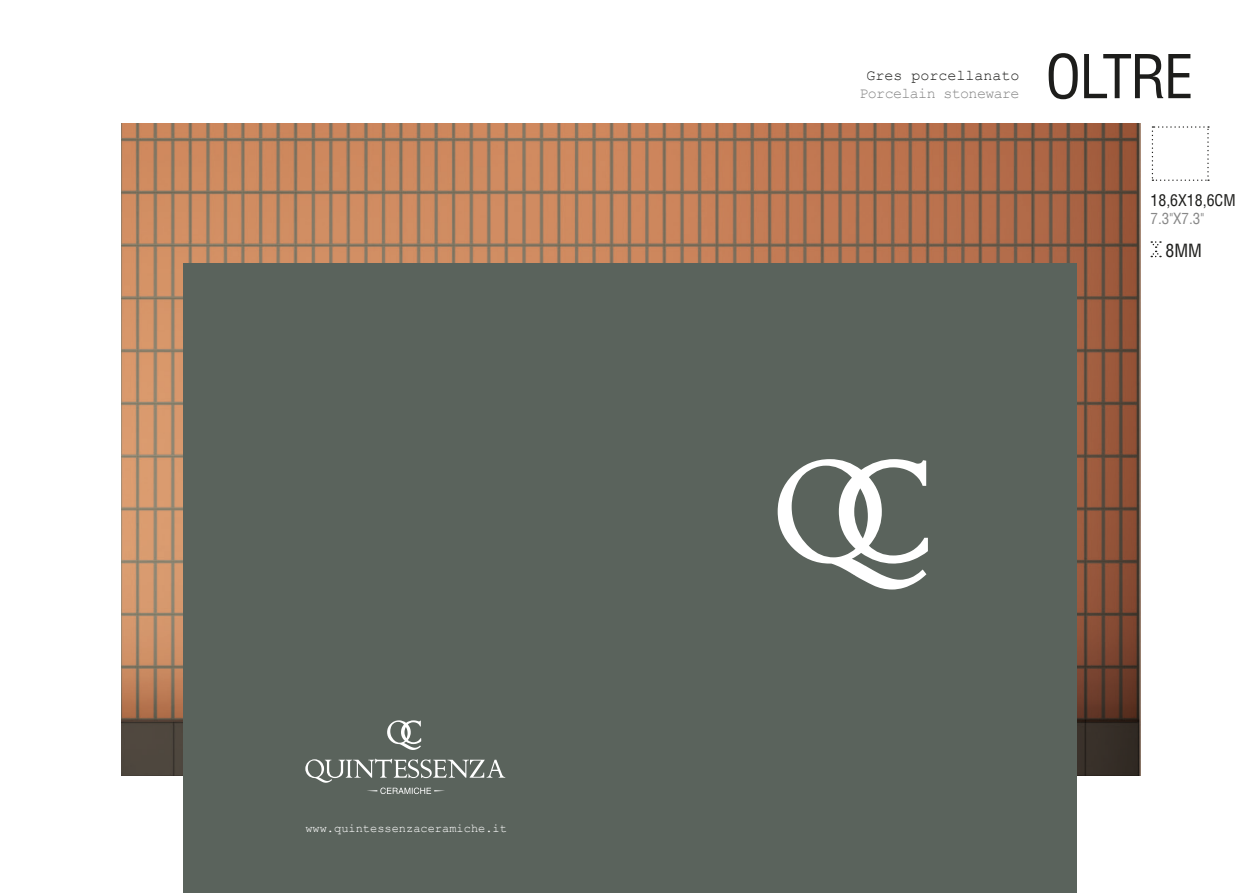
<style>
.page{position:relative;width:1259px;height:893px;background:#fff}
.page>*{position:absolute;margin:0;border:0;box-sizing:border-box;transform-origin:0 0}
.Intestazione_-_Nome_Serie{font:condensed 58.95px "Helvetica LT";letter-spacing:-.035em;color:#1d1d1b}
.Formati_cm_9{font:condensed 17.7px "Helvetica LT";color:#1d1d1b}
.Formati_cm_9-2{font:condensed 15.75px "Helvetica LT";color:#1d1d1b}
.t1{font:15px "Courier New";letter-spacing:-.04em;color:#878787}
.t2{font:15px "Courier New";color:#1d1d1b}
.Formati_cm_9-3{font:condensed 15px "Helvetica LT";color:#878787}
.t3{font:12px "Courier New";color:#fff}
</style>
<div class="page">
<img style="left:121px;top:123px;width:1019px;height:652px">
<svg style="left:1151px;top:126px;width:58px;height:55px"></svg>
<svg style="left:1150px;top:241px;width:11px;height:16px"></svg>
<div style="left:183px;top:264px;width:893px;height:629px;background:#5a635c"></div>
<svg style="left:777px;top:459px;width:151px;height:130px"></svg>
<svg style="left:305px;top:720px;width:200px;height:74px"></svg>
<p class="t3" style="left:305px;top:820px;width:203px">www.quintessenzaceramiche.it</p>
<p class="t2" style="left:866px;top:66px;width:154px">Gres porcellanato</p>
<p class="t1" style="left:859px;top:84px;width:162px">Porcelain stoneware</p>
<p class="Intestazione_-_Nome_Serie" style="left:1045px;top:40px;width:150px">OLTRE</p>
<p class="Formati_cm_9-2" style="left:1150px;top:191px;width:87px">18,6X18,6CM</p>
<p class="Formati_cm_9-3" style="left:1150px;top:210px;width:55px">7.3"X7.3"</p>
<p class="Formati_cm_9" style="left:1165px;top:239px;width:38px">8MM</p>
</div>
